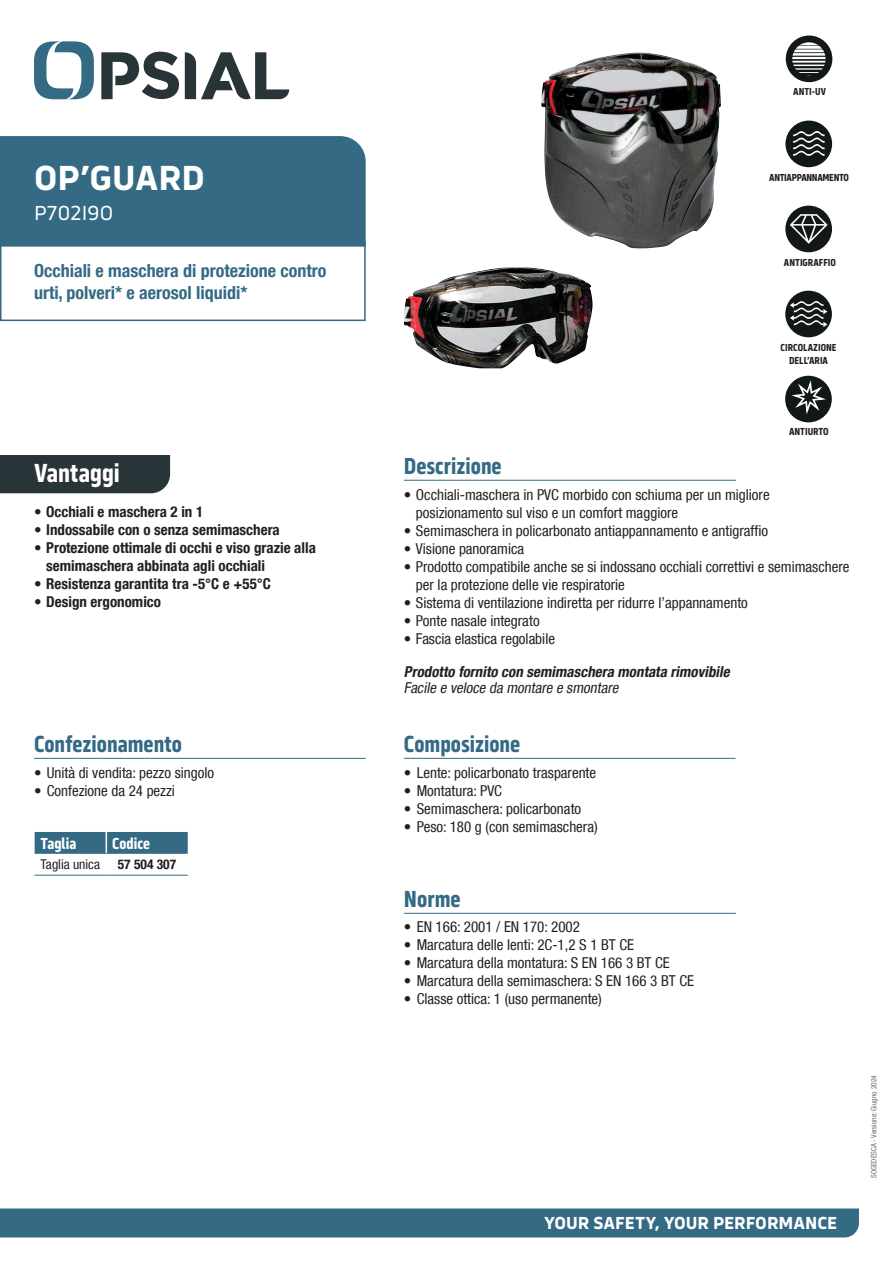
<style>
.page{position:relative;width:893px;height:1263px;background:#fff}
.page>*{position:absolute;margin:0;border:0;box-sizing:border-box;transform-origin:0 0}
.NOM_PRODUIT_NC{font:700 36px "Serca";color:#fff}
.Benefices{font:700 27px "Serca Condensed";color:#fff}
.Sous-titres{font:700 24px "Serca Condensed";color:#346a84}
.NOM_PRODUIT_NC-2{font:21px "Serca";letter-spacing:-.005em;color:#fff}
.t1{font:700 condensed 18px/21.6px "Helvetica Neue LT Com";color:#346a84}
.t2{font:700 18px "Serca";color:#fff}
.tableauTitre{font:700 16.5px "Serca Condensed";color:#fff}
.t3{font:condensed 15px/18px "Helvetica Neue LT Com";color:#231f20}
.t4{font:700 condensed 15px/18px "Helvetica Neue LT Com";color:#231f20}
.Texte{font:italic 700 condensed 15px "Helvetica Neue LT Com";color:#231f20}
.Texte-2{font:italic condensed 15px "Helvetica Neue LT Com";color:#231f20}
.tableau{font:condensed 13.5px "Helvetica Neue LT Com";color:#231f20}
.TableauCode{font:700 condensed 13.5px "Helvetica Neue LT Com";color:#231f20}
.t5{font:700 10.65px/10.6px "Serca Condensed";color:#121718}
.t6{font:700 10.65px "Serca Condensed";color:#121718;scale:.96 1}
.t7{font:700 10.5px/12.6px "Serca Condensed";color:#231f20;text-align:center}
.t8{font:700 10.5px "Serca Condensed";letter-spacing:-.03em;color:#231f20}
.Date{font:condensed 7.5px "Helvetica Neue LT Com";color:#6c6d70}
.s1{font-style:italic}
</style>
<div class="page">
<svg style="left:34px;top:41px;width:60px;height:58px"></svg>
<svg style="left:185px;top:52px;width:104px;height:48px"></svg>
<svg style="left:101px;top:52px;width:78px;height:47px"></svg>
<div style="left:0;top:1208px;width:859px;height:29px;background:#346a84"></div>
<hr style="left:404px;top:480px;width:332px;height:1px;background:#346a84">
<hr style="left:404px;top:758px;width:331px;height:1px;background:#346a84">
<div style="left:0;top:455px;width:170px;height:38px;background:#293439"></div>
<div style="left:0;top:242px;width:366px;height:79px;border:2px solid #346a84"></div>
<div style="left:0;top:136px;width:366px;height:111px;background:#346a84"></div>
<hr style="left:404px;top:913px;width:332px;height:1px;background:#346a84">
<hr style="left:34px;top:758px;width:332px;height:1px;background:#346a84">
<hr style="left:35px;top:853px;width:71px;height:1px;background:#346a84">
<hr style="left:106px;top:853px;width:82px;height:1px;background:#346a84">
<hr style="left:35px;top:875px;width:71px;height:1px;background:#346a84">
<hr style="left:106px;top:875px;width:82px;height:1px;background:#346a84">
<div style="left:35px;top:832px;width:153px;height:21px;background:#346a84"></div>
<div style="left:785px;top:206px;width:47px;height:46px;background:#121718;border-radius:50%"></div>
<svg style="left:790px;top:214px;width:38px;height:30px"></svg>
<div style="left:786px;top:36px;width:46px;height:46px;background:#121718;border-radius:50%"></div>
<svg style="left:792px;top:42px;width:33px;height:34px"></svg>
<img style="left:541px;top:52px;width:180px;height:197px">
<img style="left:404px;top:268px;width:153px;height:100px">
<div style="left:785px;top:121px;width:47px;height:46px;background:#121718;border-radius:50%"></div>
<svg style="left:793px;top:131px;width:31px;height:25px"></svg>
<div style="left:785px;top:376px;width:47px;height:46px;background:#121718;border-radius:50%"></div>
<svg style="left:788px;top:381px;width:42px;height:37px"></svg>
<div style="left:785px;top:291px;width:47px;height:46px;background:#121718;border-radius:50%"></div>
<svg style="left:790px;top:301px;width:37px;height:26px"></svg>
<p class="NOM_PRODUIT_NC" style="left:34px;top:157px;width:172px">OP’GUARD</p>
<p class="NOM_PRODUIT_NC-2" style="left:34px;top:201px;width:81px">P702I9O</p>
<p class="t1" style="left:34px;top:260px;width:294px">Occhiali e maschera di protezione contro urti, polveri* e aerosol liquidi*</p>
<p class="Benefices" style="left:34px;top:458px;width:87px">Vantaggi</p>
<p class="t4" style="left:34px;top:502px;width:171px">• Occhiali e maschera 2 in 1</p>
<p class="t4" style="left:34px;top:520px;width:247px">• Indossabile con o senza semimaschera</p>
<p class="t4" style="left:46px;top:538px;width:271px;text-indent:-12px">• Protezione ottimale di occhi e viso grazie alla semimaschera abbinata agli occhiali</p>
<p class="t4" style="left:34px;top:574px;width:238px">• Resistenza garantita tra -5°C e +55°C</p>
<p class="t4" style="left:34px;top:592px;width:128px">• Design ergonomico</p>
<p class="Sous-titres" style="left:34px;top:730px;width:150px">Confezionamento</p>
<p class="t3" style="left:34px;top:763px;width:182px">• Unità di vendita: pezzo singolo</p>
<p class="t3" style="left:34px;top:781px;width:142px">• Confezione da 24 pezzi</p>
<p class="tableauTitre" style="left:41px;top:834px;width:37px">Taglia</p>
<p class="tableauTitre" style="left:112px;top:834px;width:39px">Codice</p>
<p class="tableau" style="left:41px;top:856px;width:61px">Taglia unica</p>
<p class="TableauCode" style="left:118px;top:856px;width:60px">57 504 307</p>
<p class="t5" style="left:793px;top:86px;width:35px">ANTI-UV</p>
<p class="t7" style="left:793px;top:85px;width:34px">ANTI-UV</p>
<p class="t5" style="left:788px;top:171px;width:44px">ANTI-BUÉE</p>
<p class="t8" style="left:769px;top:171px;width:81px">ANTIAPPANNAMENTO</p>
<p class="t6" style="left:781px;top:255px;width:60px">ANTI-RAYURES</p>
<p class="t7" style="left:784px;top:256px;width:54px">ANTIGRAFFIO</p>
<p class="t5" style="left:783px;top:341px;width:54px">VENTILATION<br><span class="s1">VENTILATION</span></p>
<p class="t7" style="left:780px;top:341px;width:58px">CIRCOLAZIONE<br>DELL’ARIA</p>
<p class="Sous-titres" style="left:404px;top:452px;width:99px">Descrizione</p>
<p class="t6" style="left:784px;top:425px;width:53px">ANTI-IMPACT</p>
<p class="t7" style="left:789px;top:425px;width:41px">ANTIURTO</p>
<p class="t3" style="left:416px;top:485px;width:355px;text-indent:-12px">• Occhiali-maschera in PVC morbido con schiuma per un migliore posizionamento sul viso e un comfort maggiore</p>
<p class="t3" style="left:404px;top:521px;width:366px">• Semimaschera in policarbonato antiappannamento e antigraffio</p>
<p class="t3" style="left:404px;top:539px;width:122px">• Visione panoramica</p>
<p class="t3" style="left:416px;top:557px;width:435px;text-indent:-12px">• Prodotto compatibile anche se si indossano occhiali correttivi e semimaschere per la protezione delle vie respiratorie</p>
<p class="t3" style="left:404px;top:593px;width:345px">• Sistema di ventilazione indiretta per ridurre l’appannamento</p>
<p class="t3" style="left:404px;top:611px;width:137px">• Ponte nasale integrato</p>
<p class="t3" style="left:404px;top:629px;width:153px">• Fascia elastica regolabile</p>
<p class="Texte" style="left:404px;top:662px;width:330px">Prodotto fornito con semimaschera montata rimovibile</p>
<p class="Texte-2" style="left:404px;top:679px;width:219px">Facile e veloce da montare e smontare</p>
<p class="Sous-titres" style="left:404px;top:730px;width:118px">Composizione</p>
<p class="t3" style="left:404px;top:763px;width:194px">• Lente: policarbonato trasparente</p>
<p class="t3" style="left:404px;top:781px;width:100px">• Montatura: PVC</p>
<p class="t3" style="left:404px;top:799px;width:179px">• Semimaschera: policarbonato</p>
<p class="t3" style="left:404px;top:817px;width:195px">• Peso: 180 g (con semimaschera)</p>
<p class="Sous-titres" style="left:404px;top:885px;width:58px">Norme</p>
<p class="t3" style="left:404px;top:917px;width:177px">• EN 166: 2001 / EN 170: 2002</p>
<p class="t3" style="left:404px;top:935px;width:232px">• Marcatura delle lenti: 2C-1,2 S 1 BT CE</p>
<p class="t3" style="left:404px;top:953px;width:267px">• Marcatura della montatura: S EN 166 3 BT CE</p>
<p class="t3" style="left:404px;top:971px;width:292px">• Marcatura della semimaschera: S EN 166 3 BT CE</p>
<p class="t3" style="left:404px;top:989px;width:199px">• Classe ottica: 1 (uso permanente)</p>
<p class="t2" style="left:544px;top:1212px;width:295px">YOUR SAFETY, YOUR PERFORMANCE</p>
<p class="Date" style="left:869px;top:1178px;width:104px;rotate:-90deg">SOGEDESCA - Versione: Giugno 2024</p>
</div>
